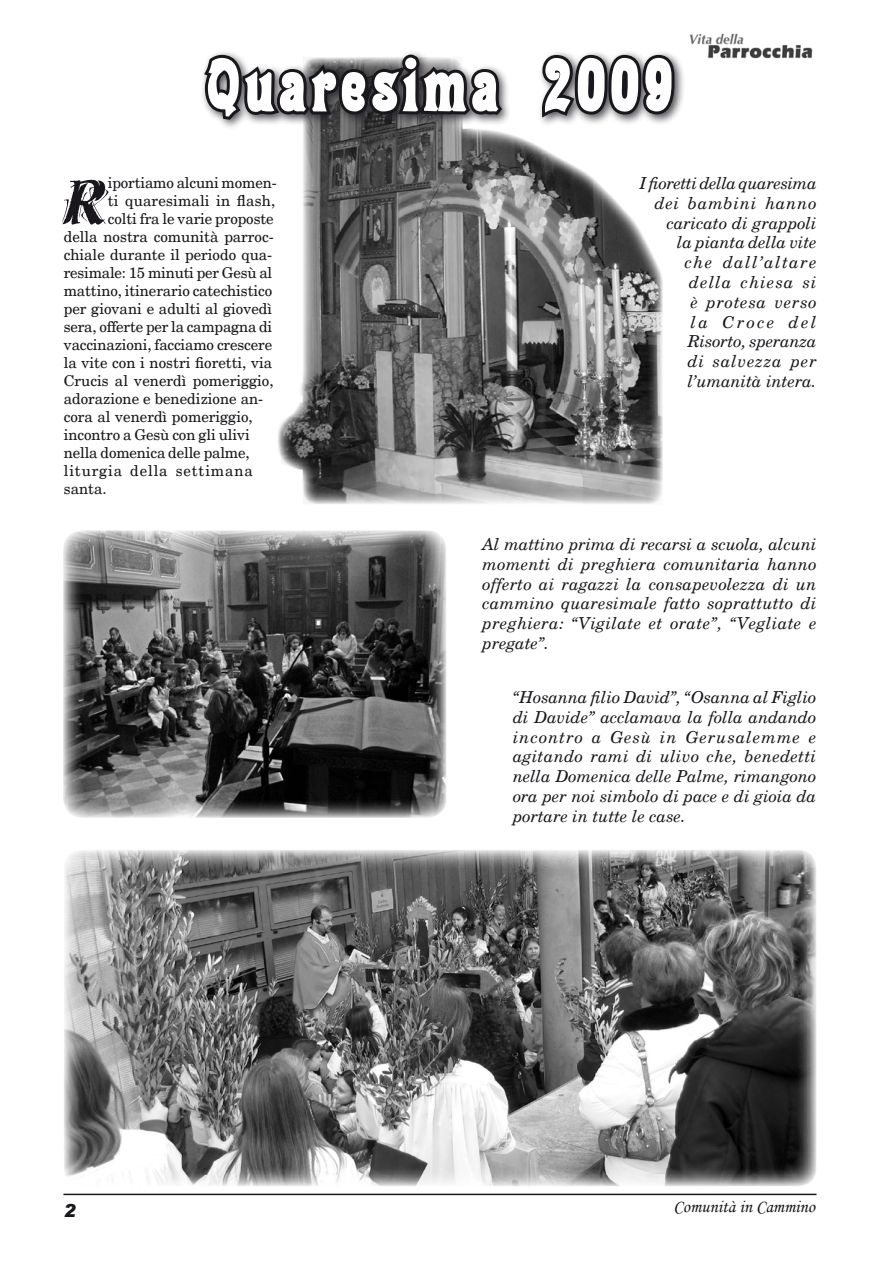
<style>
.page{position:relative;width:893px;height:1263px;background:#fff}
.page>*{position:absolute;margin:0;border:0;box-sizing:border-box;transform-origin:0 0}
.t1{font:68.55px "Hazel Plain";color:#1a171c}
.t2{font:63px "Alibi";letter-spacing:.1em;color:#fff}
.t3{font:18px "Monotype Corsiva";color:#1a171c}
.t4{font:italic 900 18px "Arial";color:#1a171c}
.t5{font:italic 16.5px/19.8px "New Century Schlbk";color:#1a171c;text-align:justify}
.t6{font:15px "New Century Schlbk";color:#1a171c}
.t7{font:15px "New Century Schlbk";letter-spacing:.06em;color:#1a171c}
</style>
<div class="page">
<img style="left:506px;top:133px;width:157px;height:371px">
<img style="left:63px;top:530px;width:383px;height:288px">
<img style="left:64px;top:850px;width:752px;height:336px">
<div style="left:199px;top:49px;width:486px;height:81px;background:#1a171c;opacity:.75"></div>
<svg style="left:200px;top:49px;width:306px;height:714px"></svg>
<svg style="left:538px;top:51px;width:140px;height:72px;background:#676569"></svg>
<img style="left:689px;top:33px;width:124px;height:26px">
<hr style="left:63px;top:1194px;width:753px;height:1px;background:#1a171c">
<h2 class="t2" style="left:209px;top:43px;width:465px">Quaresima 2009</h2>
<h1 class="t1" style="left:64px;top:164px;width:46px">R</h1>
<p class="t6" style="left:108px;top:173px;width:170px">iportiamo alcuni momen-</p>
<p class="t6" style="left:108px;top:191px;width:169px">ti quaresimali in flash,</p>
<p class="t6" style="left:108px;top:209px;width:167px">colti fra le varie proposte</p>
<p class="t6" style="left:64px;top:227px;width:211px">della nostra comunità parroc-</p>
<p class="t6" style="left:64px;top:245px;width:210px">chiale durante il periodo qua-</p>
<p class="t6" style="left:64px;top:263px;width:210px">resimale: 15 minuti per Gesù al</p>
<p class="t6" style="left:64px;top:281px;width:210px">mattino, itinerario catechistico</p>
<p class="t6" style="left:64px;top:299px;width:210px">per giovani e adulti al giovedì</p>
<p class="t6" style="left:64px;top:317px;width:210px">sera, offerte per la campagna di</p>
<p class="t6" style="left:64px;top:335px;width:210px">vaccinazioni, facciamo crescere</p>
<p class="t6" style="left:64px;top:353px;width:210px">la vite con i nostri fioretti, via</p>
<p class="t6" style="left:64px;top:371px;width:211px">Crucis al venerdì pomeriggio,</p>
<p class="t6" style="left:64px;top:389px;width:201px">adorazione e benedizione an-</p>
<p class="t6" style="left:64px;top:407px;width:190px">cora al venerdì pomeriggio,</p>
<p class="t6" style="left:64px;top:425px;width:187px">incontro a Gesù con gli ulivi</p>
<p class="t6" style="left:64px;top:443px;width:187px">nella domenica delle palme,</p>
<p class="t7" style="left:64px;top:461px;width:191px">liturgia della settimana</p>
<p class="t6" style="left:64px;top:479px;width:44px">santa.</p>
<p class="t5" style="left:640px;top:173px;width:178px;text-align:right">I fioretti della quaresima dei bambini hanno caricato di grappoli<br>la pianta della vite<br>che dall’altare della chiesa si<br>è protesa verso<br>la Croce del<br>Risorto, speranza<br>di salvezza per l’umanità intera.</p>
<p class="t5" style="left:483px;top:534px;width:336px">Al mattino prima di recarsi a scuola, alcuni momenti di preghiera comunitaria hanno offerto ai ragazzi la consapevolezza di un cammino quaresimale fatto soprattutto di preghiera: “Vigilate et orate”, “Vegliate e pregate”.</p>
<p class="t5" style="left:513px;top:687px;width:305px">“Hosanna filio David”, “Osanna al Figlio di Davide” acclamava la folla andando incontro a Gesù in Gerusalemme e agitando rami di ulivo che, benedetti nella Domenica delle Palme, rimangono ora per noi simbolo di pace e di gioia da portare in tutte le case.</p>
<p class="t4" style="left:64px;top:1200px;width:14px">2</p>
<p class="t3" style="left:673px;top:1195px;width:143px">Comunità in Cammino</p>
</div>
